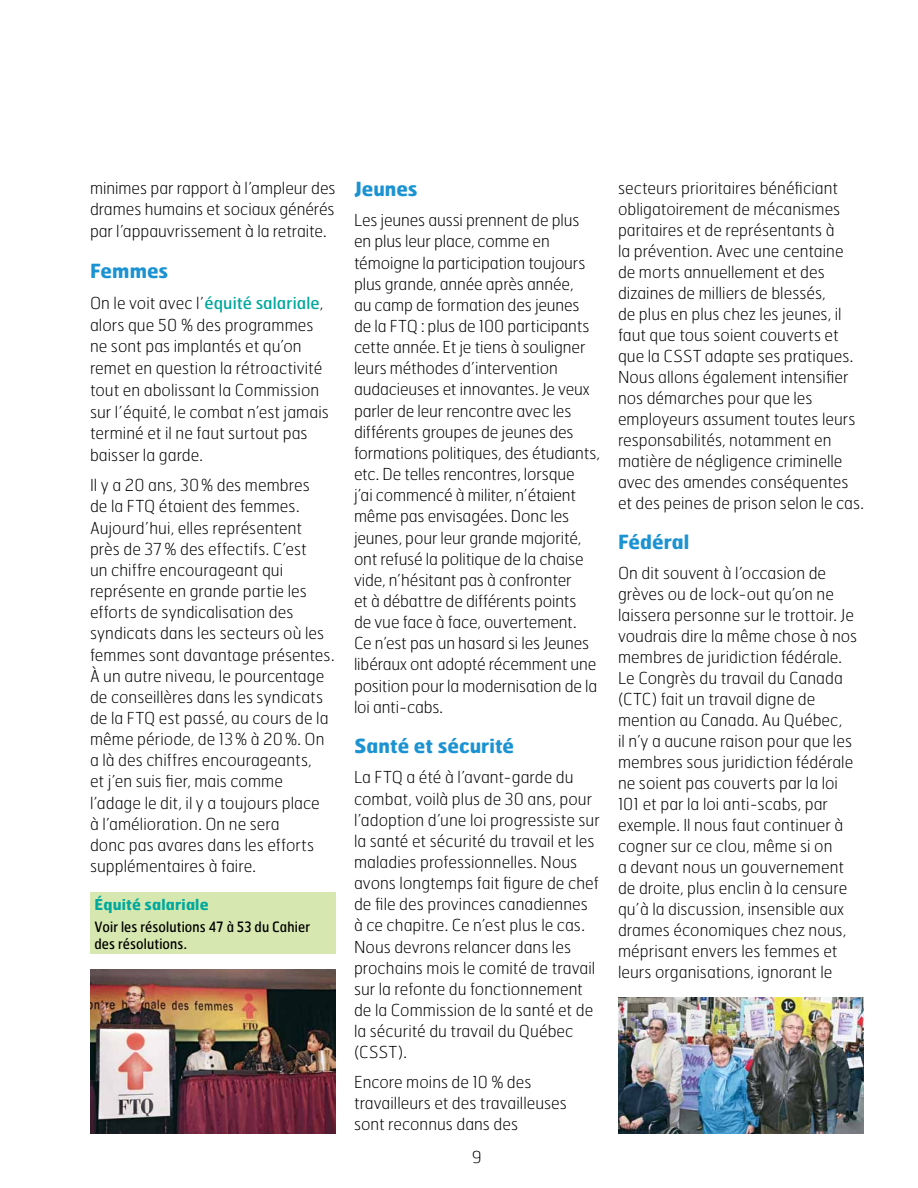
<style>
.page{position:relative;width:918px;height:1188px;background:#fff}
.page>*{position:absolute;margin:0;border:0;box-sizing:border-box;transform-origin:0 0}
.t1{font:700 19.5px "Hermes";color:#1b93d2}
.t2{font:100 16.5px/21.1px "Hermes";color:#000}
.t3{font:700 15px "Hermes";letter-spacing:.01em;color:#00a99d}
.t4{font:14.25px/17.2px "Hermes";letter-spacing:.01em;color:#000;scale:.9 1}
.s1{font-weight:400;color:#00a99d}
</style>
<div class="page">
<div style="left:90px;top:893px;width:246px;height:61px;background:#d6e8b0"></div>
<img style="left:90px;top:970px;width:246px;height:164px">
<img style="left:618px;top:998px;width:246px;height:136px">
<p class="t2" style="left:90px;top:176px;width:247px;line-height:21.8px;text-align:justify">minimes par rapport à l’ampleur des drames humains et sociaux générés par l’appauvrissement à la retraite.</p>
<p class="t1" style="left:90px;top:258px;width:80px">Femmes</p>
<p class="t2" style="left:90px;top:292px;width:240px;line-height:21.8px">On le voit avec l’<span class="s1">équité salariale</span>, alors que 50 % des programmes ne sont pas implantés et qu’on remet en question la rétroactivité tout en abolissant la Commission sur l’équité, le combat n’est jamais terminé et il ne faut surtout pas baisser la garde.</p>
<p class="t2" style="left:90px;top:474px;width:246px">Il y a 20 ans, 30% des membres<br>de la FTQ étaient des femmes.<br>Aujourd’hui, elles représentent près de 37% des effectifs. C’est<br>un chiffre encourageant qui représente en grande partie les efforts de syndicalisation des syndicats dans les secteurs où les femmes sont davantage présentes.<br>À un autre niveau, le pourcentage de conseillères dans les syndicats de la FTQ est passé, au cours de la même période, de 13% à 20%. On a là des chiffres encourageants,<br>et j’en suis fier, mais comme l’adage le dit, il y a toujours place<br>à l’amélioration. On ne sera<br>donc pas avares dans les efforts supplémentaires à faire.</p>
<p class="t3" style="left:94px;top:895px;width:116px">Équité salariale</p>
<p class="t4" style="left:94px;top:918px;width:241px">Voir les résolutions 47 à 53 du Cahier des résolutions.</p>
<p class="t1" style="left:354px;top:176px;width:65px">Jeunes</p>
<p class="t2" style="left:354px;top:209px;width:247px">Les jeunes aussi prennent de plus en plus leur place, comme en témoigne la participation toujours plus grande, année après année,<br>au camp de formation des jeunes de la FTQ : plus de 100 participants cette année. Et je tiens à souligner leurs méthodes d’intervention audacieuses et innovantes. Je veux parler de leur rencontre avec les différents groupes de jeunes des formations politiques, des étudiants, etc. De telles rencontres, lorsque<br>j’ai commencé à militer, n’étaient même pas envisagées. Donc les jeunes, pour leur grande majorité, ont refusé la politique de la chaise vide, n’hésitant pas à confronter<br>et à débattre de différents points<br>de vue face à face, ouvertement.<br>Ce n’est pas un hasard si les Jeunes libéraux ont adopté récemment une position pour la modernisation de la loi anti-cabs.</p>
<p class="t1" style="left:354px;top:733px;width:162px">Santé et sécurité</p>
<p class="t2" style="left:354px;top:766px;width:247px">La FTQ a été à l’avant-garde du combat, voilà plus de 30 ans, pour l’adoption d’une loi progressiste sur la santé et sécurité du travail et les maladies professionnelles. Nous avons longtemps fait figure de chef de file des provinces canadiennes à ce chapitre. Ce n’est plus le cas.<br>Nous devrons relancer dans les prochains mois le comité de travail sur la refonte du fonctionnement de la Commission de la santé et de la sécurité du travail du Québec (CSST).</p>
<p class="t2" style="left:354px;top:1071px;width:214px">Encore moins de 10 % des travailleurs et des travailleuses sont reconnus dans des</p>
<p class="t2" style="left:472px;top:1146px;width:12px">9</p>
<p class="t2" style="left:618px;top:177px;width:247px">secteurs prioritaires bénéficiant obligatoirement de mécanismes paritaires et de représentants à<br>la prévention. Avec une centaine de morts annuellement et des dizaines de milliers de blessés,<br>de plus en plus chez les jeunes, il faut que tous soient couverts et que la CSST adapte ses pratiques.<br>Nous allons également intensifier nos démarches pour que les employeurs assument toutes leurs responsabilités, notamment en matière de négligence criminelle avec des amendes conséquentes et des peines de prison selon le cas.</p>
<p class="t1" style="left:618px;top:529px;width:73px">Fédéral</p>
<p class="t2" style="left:618px;top:562px;width:241px">On dit souvent à l’occasion de grèves ou de lock-out qu’on ne laissera personne sur le trottoir. Je voudrais dire la même chose à nos membres de juridiction fédérale.<br>Le Congrès du travail du Canada (CTC) fait un travail digne de mention au Canada. Au Québec,<br>il n’y a aucune raison pour que les membres sous juridiction fédérale ne soient pas couverts par la loi<br>101 et par la loi anti-scabs, par exemple. Il nous faut continuer à cogner sur ce clou, même si on<br>a devant nous un gouvernement de droite, plus enclin à la censure qu’à la discussion, insensible aux drames économiques chez nous, méprisant envers les femmes et leurs organisations, ignorant le</p>
</div>
